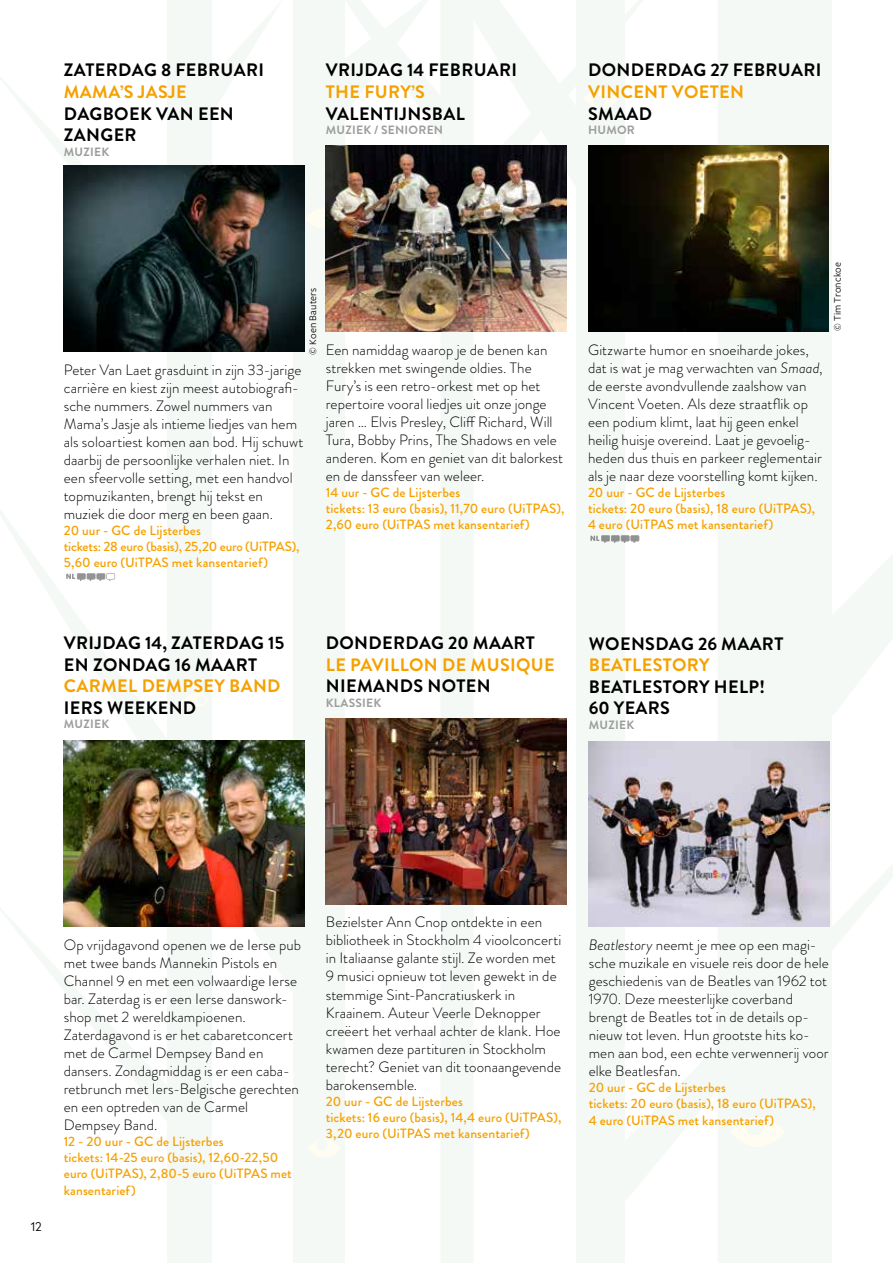
<style>
.page{position:relative;width:893px;height:1263px;background:#fff}
.page>*{position:absolute;margin:0;border:0;box-sizing:border-box;transform-origin:0 0}
.t1{font:700 18px/21.6px "Brandon Grotesque";letter-spacing:.02em;color:#000}
.t2{font:700 18px "Brandon Grotesque";letter-spacing:.02em;color:#f5a100}
.t3{font:300 15px/18px "Brandon Grotesque";letter-spacing:.005em;color:#000}
.t4{font:500 13.5px/16.2px "Brandon Grotesque";letter-spacing:.005em;color:#f5a100}
.t5{font:700 12px "Brandon Grotesque";letter-spacing:.02em;color:#9d9d9c}
.t6{font:300 12px "Radikal";color:#000}
.t7{font:10.5px "Freight Sans Pro";letter-spacing:.015em;color:#000}
.s1{font-style:italic}
</style>
<div class="page">
<div style="left:293px;top:0;width:52px;height:1263px;background:#f5f9f6"></div>
<div style="left:167px;top:0;width:45px;height:1263px;background:#f5f9f6"></div>
<div style="left:718px;top:145px;width:112px;height:782px;background:#f5f9f6"></div>
<div style="left:731px;top:1117px;width:54px;height:30px;background:#fbfbf3"></div>
<svg style="left:303px;top:88px;width:336px;height:839px"></svg>
<svg style="left:66px;top:573px;width:49px;height:8px"></svg>
<img style="left:588px;top:146px;width:240px;height:185px">
<img style="left:589px;top:741px;width:240px;height:186px">
<img style="left:326px;top:146px;width:240px;height:185px">
<img style="left:326px;top:719px;width:240px;height:185px">
<img style="left:64px;top:166px;width:240px;height:185px">
<img style="left:64px;top:741px;width:240px;height:185px">
<p class="t1" style="left:64px;top:60px;width:202px">ZATERDAG 8 FEBRUARI</p>
<p class="t2" style="left:64px;top:79px;width:124px">MAMA’S JASJE</p>
<p class="t1" style="left:64px;top:103px;width:171px">DAGBOEK VAN EEN<br>ZANGER</p>
<p class="t5" style="left:64px;top:143px;width:47px">MUZIEK</p>
<p class="t1" style="left:326px;top:60px;width:193px">VRIJDAG 14 FEBRUARI</p>
<p class="t2" style="left:326px;top:79px;width:100px">THE FURY’S</p>
<p class="t1" style="left:326px;top:103px;width:140px">VALENTIJNSBAL</p>
<p class="t5" style="left:326px;top:121px;width:119px">MUZIEK / SENIOREN</p>
<p class="t1" style="left:588px;top:60px;width:235px">DONDERDAG 27 FEBRUARI</p>
<p class="t2" style="left:588px;top:79px;width:157px">VINCENT VOETEN</p>
<p class="t1" style="left:588px;top:103px;width:66px">SMAAD</p>
<p class="t5" style="left:588px;top:121px;width:48px">HUMOR</p>
<p class="t7" style="left:306px;top:355px;width:69px;rotate:-90deg">© Koen Bauters</p>
<p class="t3" style="left:326px;top:341px;width:239px">Een namiddag waarop je de benen kan strekken met swingende oldies. The Fury’s is een retro-orkest met op het repertoire vooral liedjes uit onze jonge jaren … Elvis Presley, Cliff Richard, Will Tura, Bobby Prins, The Shadows en vele anderen. Kom en geniet van dit balorkest en de danssfeer van weleer.</p>
<p class="t4" style="left:326px;top:484px;width:240px">14 uur - GC de Lijsterbes<br>tickets: 13 euro (basis), 11,70 euro (UiTPAS),<br>2,60 euro (UiTPAS met kansentarief)</p>
<p class="t3" style="left:64px;top:361px;width:241px">Peter Van Laet grasduint in zijn 33-jarige carrière en kiest zijn meest autobiografi&shy;sche nummers. Zowel nummers van Mama’s Jasje als intieme liedjes van hem als soloartiest komen aan bod. Hij schuwt daarbij de persoonlijke verhalen niet. In een sfeervolle setting, met een handvol topmuzikanten, brengt hij tekst en muziek die door merg en been gaan.</p>
<p class="t4" style="left:64px;top:522px;width:237px">20 uur - GC de Lijsterbes<br>tickets: 28 euro (basis), 25,20 euro (UiTPAS),<br>5,60 euro (UiTPAS met kansentarief)</p>
<p class="t3" style="left:588px;top:341px;width:236px">Gitzwarte humor en snoeiharde jokes, dat is wat je mag verwachten van <span class="s1">Smaad</span>, de eerste avondvullende zaalshow van Vincent Voeten. Als deze straatflik op een podium klimt, laat hij geen enkel heilig huisje overeind. Laat je gevoelig&shy;heden dus thuis en parkeer reglementair als je naar deze voorstelling komt kijken.</p>
<p class="t4" style="left:588px;top:484px;width:228px">20 uur - GC de Lijsterbes<br>tickets: 20 euro (basis), 18 euro (UiTPAS),<br>4 euro (UiTPAS met kansentarief)</p>
<p class="t7" style="left:830px;top:331px;width:71px;rotate:-90deg">© Tim Tronckoe</p>
<p class="t1" style="left:64px;top:632px;width:222px">VRIJDAG 14, ZATERDAG 15<br>EN ZONDAG 16 MAART</p>
<p class="t2" style="left:64px;top:674px;width:218px">CARMEL DEMPSEY BAND</p>
<p class="t1" style="left:64px;top:697px;width:134px">IERS WEEKEND</p>
<p class="t5" style="left:64px;top:716px;width:47px">MUZIEK</p>
<p class="t1" style="left:326px;top:632px;width:211px">DONDERDAG 20 MAART</p>
<p class="t2" style="left:326px;top:652px;width:230px">LE PAVILLON DE MUSIQUE</p>
<p class="t1" style="left:326px;top:676px;width:166px">NIEMANDS NOTEN</p>
<p class="t5" style="left:326px;top:694px;width:57px">KLASSIEK</p>
<p class="t1" style="left:589px;top:633px;width:196px">WOENSDAG 26 MAART</p>
<p class="t2" style="left:589px;top:652px;width:122px">BEATLESTORY</p>
<p class="t1" style="left:589px;top:676px;width:178px">BEATLESTORY HELP!<br>60 YEARS</p>
<p class="t5" style="left:589px;top:716px;width:47px">MUZIEK</p>
<p class="t6" style="left:31px;top:1218px;width:12px">12</p>
<p class="t3" style="left:64px;top:935px;width:239px">Op vrijdagavond openen we de Ierse pub met twee bands Mannekin Pistols en Channel 9 en met een volwaardige Ierse bar. Zaterdag is er een Ierse danswork&shy;shop met 2 wereldkampioenen.<br>Zaterdagavond is er het cabaretconcert met de Carmel Dempsey Band en dansers. Zondagmiddag is er een caba&shy;retbrunch met Iers-Belgische gerechten en een optreden van de Carmel Dempsey Band.</p>
<p class="t4" style="left:64px;top:1133px;width:230px">12 - 20 uur - GC de Lijsterbes<br>tickets: 14-25 euro (basis), 12,60-22,50 euro (UiTPAS), 2,80-5 euro (UiTPAS met kansentarief)</p>
<p class="t3" style="left:326px;top:913px;width:237px">Bezielster Ann Cnop ontdekte in een bibliotheek in Stockholm 4 vioolconcerti in Italiaanse galante stijl. Ze worden met 9 musici opnieuw tot leven gewekt in de stemmige Sint-Pancratiuskerk in Kraainem. Auteur Veerle Deknopper creëert het verhaal achter de klank. Hoe kwamen deze partituren in Stockholm terecht? Geniet van dit toonaangevende barokensemble.</p>
<p class="t4" style="left:326px;top:1093px;width:237px">20 uur - GC de Lijsterbes<br>tickets: 16 euro (basis), 14,4 euro (UiTPAS),<br>3,20 euro (UiTPAS met kansentarief)</p>
<p class="t3" style="left:589px;top:936px;width:242px"><span class="s1">Beatlestory</span> neemt je mee op een magi&shy;sche muzikale en visuele reis door de hele geschiedenis van de Beatles van 1962 tot 1970. Deze meesterlijke coverband brengt de Beatles tot in de details op&shy;nieuw tot leven. Hun grootste hits ko&shy;men aan bod, een echte verwennerij voor elke Beatlesfan.</p>
<p class="t4" style="left:589px;top:1080px;width:228px">20 uur - GC de Lijsterbes<br>tickets: 20 euro (basis), 18 euro (UiTPAS),<br>4 euro (UiTPAS met kansentarief)</p>
</div>
